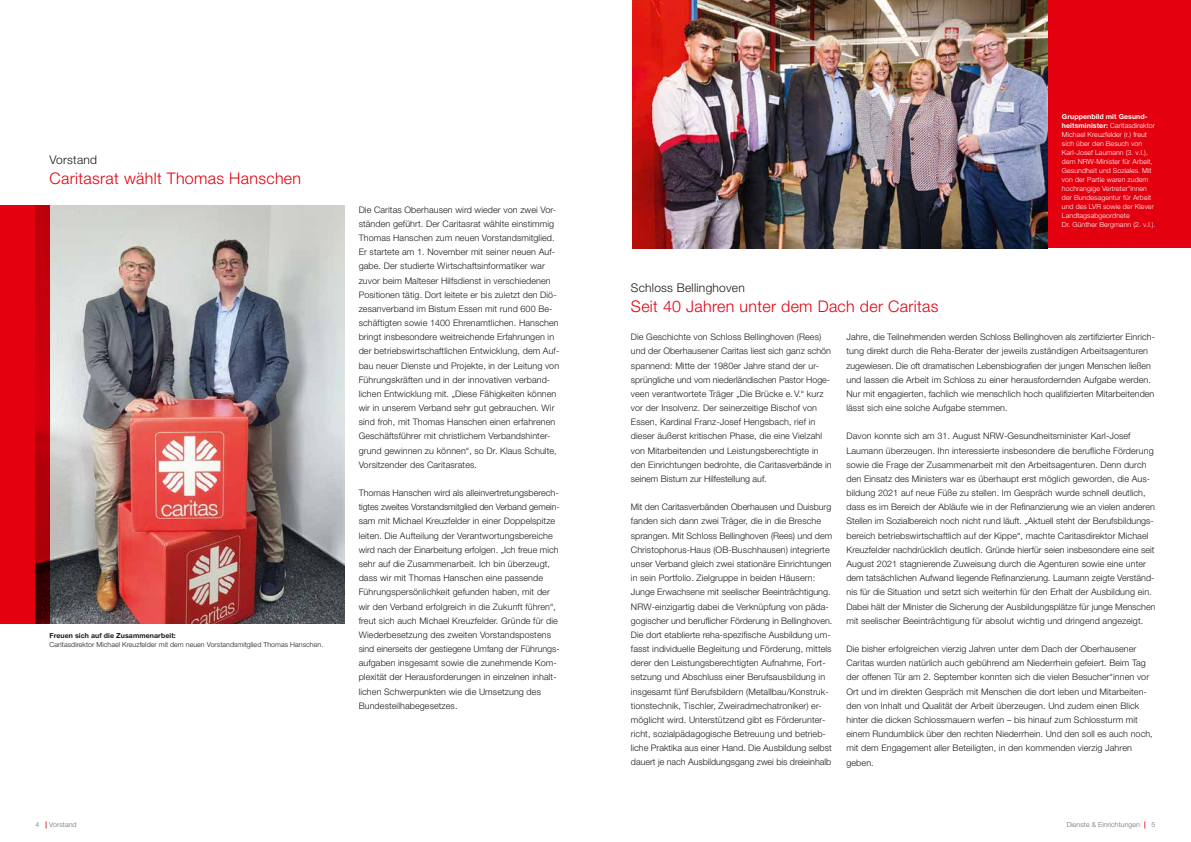
<style>
.page{position:relative;width:1191px;height:842px;background:#fff}
.page>*{position:absolute;margin:0;border:0;box-sizing:border-box;transform-origin:0 0}
.t1{font:300 16px "Helvetica Neue LT Pro";letter-spacing:.02em;color:#e3000f}
.t2{font:300 12px "Helvetica Neue LT Pro";letter-spacing:.02em;color:#1a1a18}
.t3{font:300 9px/14.2px "Helvetica Neue LT Pro";letter-spacing:.01em;color:#1a1a18}
.t4{font:300 7px/9px "Helvetica Neue LT Pro";letter-spacing:.01em;color:#fff}
.t5{font:300 7px "Helvetica Neue LT Pro";letter-spacing:.01em;color:#1a1a18}
.t6{font:300 7px "Helvetica Neue LT Pro";letter-spacing:.01em;color:#6f6f6e}
.t7{font:700 7px "Helvetica Neue LT Pro";letter-spacing:.01em;color:#1a1a18}
.s1{font-weight:700}
.s2{font-weight:700;color:#e3000f}
</style>
<div class="page">
<img style="left:632px;top:0;width:415px;height:248px">
<img style="left:50px;top:206px;width:294px;height:418px">
<svg style="left:0;top:206px;width:50px;height:418px;background:#d1000d"></svg>
<div style="left:1047px;top:0;width:144px;height:248px;background:#e3000f"></div>
<h2 class="t2" style="left:50px;top:153px;width:49px">Vorstand</h2>
<h1 class="t1" style="left:50px;top:169px;width:253px">Caritasrat wählt Thomas Hanschen</h1>
<p class="t7" style="left:50px;top:631px;width:128px">Freuen sich auf die Zusammenarbeit:</p>
<p class="t5" style="left:50px;top:640px;width:275px">Caritasdirektor Michael Kreuzfelder mit dem neuen Vorstandsmitglied Thomas Hanschen.</p>
<p class="t3" style="left:359px;top:202px;width:202px">Die Caritas Oberhausen wird wieder von zwei Vor&shy;ständen geführt. Der Caritasrat wählte einstimmig Thomas Hanschen zum neuen Vorstandsmitglied.<br>Er startete am 1. November mit seiner neuen Auf&shy;gabe. Der studierte Wirtschaftsinformatiker war zuvor beim Malteser Hilfsdienst in verschiedenen Positionen tätig. Dort leitete er bis zuletzt den Diö&shy;zesanverband im Bistum Essen mit rund 600 Be&shy;schäftigten sowie 1400 Ehrenamtlichen. Hanschen bringt insbesondere weitreichende Erfahrungen in der betriebswirtschaftlichen Entwicklung, dem Auf&shy;bau neuer Dienste und Projekte, in der Leitung von Führungskräften und in der innovativen verband&shy;lichen Entwicklung mit. „Diese Fähigkeiten können wir in unserem Verband sehr gut gebrauchen. Wir sind froh, mit Thomas Hanschen einen erfahrenen Geschäftsführer mit christlichem Verbandshinter&shy;grund gewinnen zu können“, so Dr. Klaus Schulte, Vorsitzender des Caritasrates.</p>
<p class="t3" style="left:359px;top:486px;width:202px">Thomas Hanschen wird als alleinvertretungsberech&shy;tigtes zweites Vorstandsmitglied den Verband gemein&shy;sam mit Michael Kreuzfelder in einer Doppelspitze leiten. Die Aufteilung der Verantwortungsbereiche wird nach der Einarbeitung erfolgen. „Ich freue mich sehr auf die Zusammenarbeit. Ich bin überzeugt, dass wir mit Thomas Hanschen eine passende Führungspersönlichkeit gefunden haben, mit der wir den Verband erfolgreich in die Zukunft führen“, freut sich auch Michael Kreuzfelder. Gründe für die Wiederbesetzung des zweiten Vorstandspostens sind einerseits der gestiegene Umfang der Führungs&shy;aufgaben insgesamt sowie die zunehmende Kom&shy;plexität der Herausforderungen in einzelnen inhalt&shy;lichen Schwerpunkten wie die Umsetzung des Bundesteilhabegesetzes.</p>
<h2 class="t2" style="left:631px;top:280px;width:115px">Schloss Bellinghoven</h2>
<h1 class="t1" style="left:631px;top:296px;width:309px">Seit 40 Jahren unter dem Dach der Caritas</h1>
<p class="t4" style="left:1062px;top:112px;width:95px"><span class="s1">Gruppenbild mit Gesund&shy;heitsminister:</span> Caritasdirektor<br>Michael Kreuzfelder (r.) freut sich über den Besuch von<br>Karl-Josef Laumann (3. v.l.), dem NRW-Minister für Arbeit,<br>Gesundheit und Soziales. Mit von der Partie waren zudem hochrangige Vertreter*innen der Bundesagentur für Arbeit und des LVR sowie der Klever<br>Landtagsabgeordnete<br>Dr. Günther Bergmann (2. v.l.).</p>
<p class="t3" style="left:631px;top:330px;width:202px">Die Geschichte von Schloss Bellinghoven (Rees) und der Oberhausener Caritas liest sich ganz schön spannend: Mitte der 1980er Jahre stand der ur&shy;sprüngliche und vom niederländischen Pastor Hoge&shy;veen verantwortete Träger „Die Brücke e.V.“ kurz vor der Insolvenz. Der seinerzeitige Bischof von Essen, Kardinal Franz-Josef Hengsbach, rief in dieser äußerst kritischen Phase, die eine Vielzahl von Mitarbeitenden und Leistungsberechtigte in den Einrichtungen bedrohte, die Caritasverbände in seinem Bistum zur Hilfestellung auf.</p>
<p class="t3" style="left:631px;top:500px;width:203px">Mit den Caritasverbänden Oberhausen und Duisburg fanden sich dann zwei Träger, die in die Bresche sprangen. Mit Schloss Bellinghoven (Rees) und dem Christophorus-Haus (OB-Buschhausen) integrierte unser Verband gleich zwei stationäre Einrichtungen in sein Portfolio. Zielgruppe in beiden Häusern:<br>Junge Erwachsene mit seelischer Beeinträchtigung.<br>NRW-einzigartig dabei die Verknüpfung von päda&shy;gogischer und beruflicher Förderung in Bellinghoven.<br>Die dort etablierte reha-spezifische Ausbildung um&shy;fasst individuelle Begleitung und Förderung, mittels derer den Leistungsberechtigten Aufnahme, Fort&shy;setzung und Abschluss einer Berufsausbildung in insgesamt fünf Berufsbildern (Metallbau/Konstruk&shy;tionstechnik, Tischler, Zweiradmechatroniker) er&shy;möglicht wird. Unterstützend gibt es Förderunter&shy;richt, sozialpädagogische Betreuung und betrieb&shy;liche Praktika aus einer Hand. Die Ausbildung selbst dauert je nach Ausbildungsgang zwei bis dreieinhalb</p>
<p class="t3" style="left:846px;top:330px;width:310px">Jahre, die Teilnehmenden werden Schloss Bellinghoven als zertifizierter Einrich&shy;tung direkt durch die Reha-Berater der jeweils zuständigen Arbeitsagenturen zugewiesen. Die oft dramatischen Lebensbiografien der jungen Menschen ließen und lassen die Arbeit im Schloss zu einer herausfordernden Aufgabe werden.<br>Nur mit engagierten, fachlich wie menschlich hoch qualifizierten Mitarbeitenden lässt sich eine solche Aufgabe stemmen.</p>
<p class="t3" style="left:846px;top:429px;width:310px">Davon konnte sich am 31. August NRW-Gesundheitsminister Karl-Josef Laumann überzeugen. Ihn interessierte insbesondere die berufliche Förderung sowie die Frage der Zusammenarbeit mit den Arbeitsagenturen. Denn durch den Einsatz des Ministers war es überhaupt erst möglich geworden, die Aus&shy;bildung 2021 auf neue Füße zu stellen. Im Gespräch wurde schnell deutlich, dass es im Bereich der Abläufe wie in der Refinanzierung wie an vielen anderen Stellen im Sozialbereich noch nicht rund läuft. „Aktuell steht der Berufsbildungs&shy;bereich betriebswirtschaftlich auf der Kippe“, machte Caritasdirektor Michael Kreuzfelder nachdrücklich deutlich. Gründe hierfür seien insbesondere eine seit August 2021 stagnierende Zuweisung durch die Agenturen sowie eine unter dem tatsächlichen Aufwand liegende Refinanzierung. Laumann zeigte Verständ&shy;nis für die Situation und setzt sich weiterhin für den Erhalt der Ausbildung ein.<br>Dabei hält der Minister die Sicherung der Ausbildungsplätze für junge Menschen mit seelischer Beeinträchtigung für absolut wichtig und dringend angezeigt.</p>
<p class="t3" style="left:846px;top:642px;width:308px">Die bisher erfolgreichen vierzig Jahren unter dem Dach der Oberhausener Caritas wurden natürlich auch gebührend am Niederrhein gefeiert. Beim Tag der offenen Tür am 2. September konnten sich die vielen Besucher*innen vor Ort und im direkten Gespräch mit Menschen die dort leben und Mitarbeiten&shy;den von Inhalt und Qualität der Arbeit überzeugen. Und zudem einen Blick hinter die dicken Schlossmauern werfen – bis hinauf zum Schlossturm mit einem Rundumblick über den rechten Niederrhein. Und den soll es auch noch, mit dem Engagement aller Beteiligten, in den kommenden vierzig Jahren geben.</p>
<p class="t6" style="left:35px;top:820px;width:43px">4 <span class="s2">|</span> Vorstand</p>
<p class="t6" style="left:1066px;top:820px;width:90px">Dienste &amp; Einrichtungen <span class="s2">|</span> 5</p>
</div>
